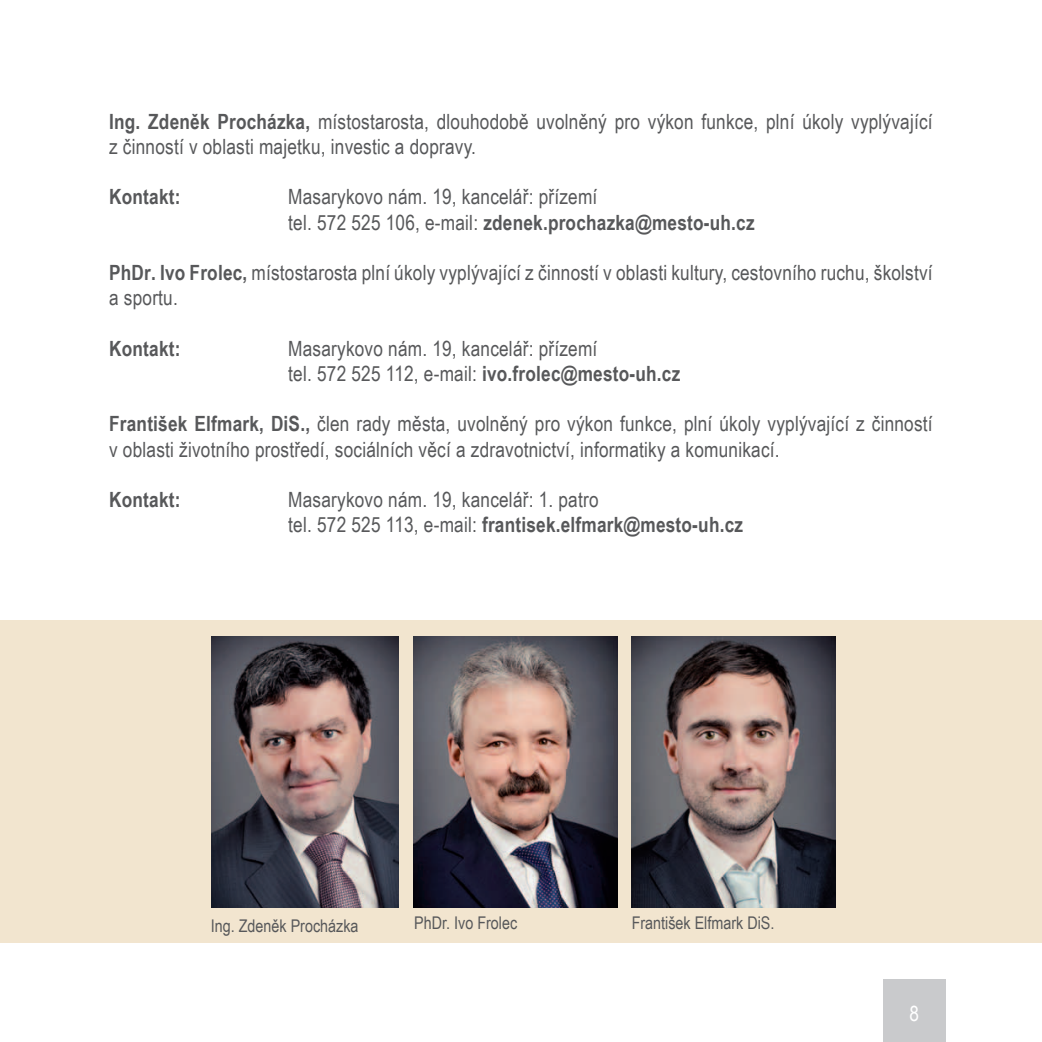
<style>
.page{position:relative;width:1042px;height:1042px;background:#fff}
.page>*{position:absolute;margin:0;border:0;box-sizing:border-box;transform-origin:0 0}
.t1{font:21px/25.2px "Arial Narrow";letter-spacing:.01em;color:#57585a}
.t2{font:700 21px "Arial Narrow";letter-spacing:.01em;color:#57585a}
.t3{font:21px "Arial Narrow";color:#fff}
.t4{font:17.5px "Arial Narrow";color:#57585a}
.s1{font-weight:700}
</style>
<div class="page">
<div style="left:883px;top:979px;width:62px;height:63px;background:#c9cacc"></div>
<div style="left:0;top:620px;width:1042px;height:323px;background:#f2e5cf"></div>
<img style="left:414px;top:637px;width:203px;height:271px">
<img style="left:632px;top:637px;width:203px;height:271px">
<img style="left:211px;top:636px;width:188px;height:272px">
<p class="t1" style="left:109px;top:109px;width:825px"><span class="s1">Ing. Zdeněk Procházka,</span> místostarosta, dlouhodobě uvolněný pro výkon funkce, plní úkoly vyplývající z činností v oblasti majetku, investic a dopravy.</p>
<p class="t2" style="left:109px;top:181px;width:73px">Kontakt:</p>
<p class="t1" style="left:288px;top:184px;width:468px">Masarykovo nám. 19, kancelář: přízemí<br>tel. 572 525 106, e-mail: <span class="s1">zdenek.prochazka@mesto-uh.cz</span></p>
<p class="t1" style="left:109px;top:260px;width:825px"><span class="s1">PhDr. Ivo Frolec,</span> místostarosta plní úkoly vyplývající z činností v oblasti kultury, cestovního ruchu, školství a sportu.</p>
<p class="t2" style="left:109px;top:332px;width:73px">Kontakt:</p>
<p class="t1" style="left:288px;top:336px;width:393px">Masarykovo nám. 19, kancelář: přízemí<br>tel. 572 525 112, e-mail: <span class="s1">ivo.frolec@mesto-uh.cz</span></p>
<p class="t1" style="left:109px;top:411px;width:825px"><span class="s1">František Elfmark, DiS.,</span> člen rady města, uvolněný pro výkon funkce, plní úkoly vyplývající z činností v oblasti životního prostředí, sociálních věcí a zdravotnictví, informatiky a komunikací.</p>
<p class="t2" style="left:109px;top:483px;width:73px">Kontakt:</p>
<p class="t1" style="left:288px;top:487px;width:456px">Masarykovo nám. 19, kancelář: 1. patro<br>tel. 572 525 113, e-mail: <span class="s1">frantisek.elfmark@mesto-uh.cz</span></p>
<p class="t4" style="left:211px;top:915px;width:149px">Ing. Zdeněk Procházka</p>
<p class="t4" style="left:414px;top:912px;width:104px">PhDr. Ivo Frolec</p>
<p class="t4" style="left:632px;top:912px;width:144px">František Elfmark DiS.</p>
<p class="t3" style="left:909px;top:1001px;width:11px">8</p>
</div>
